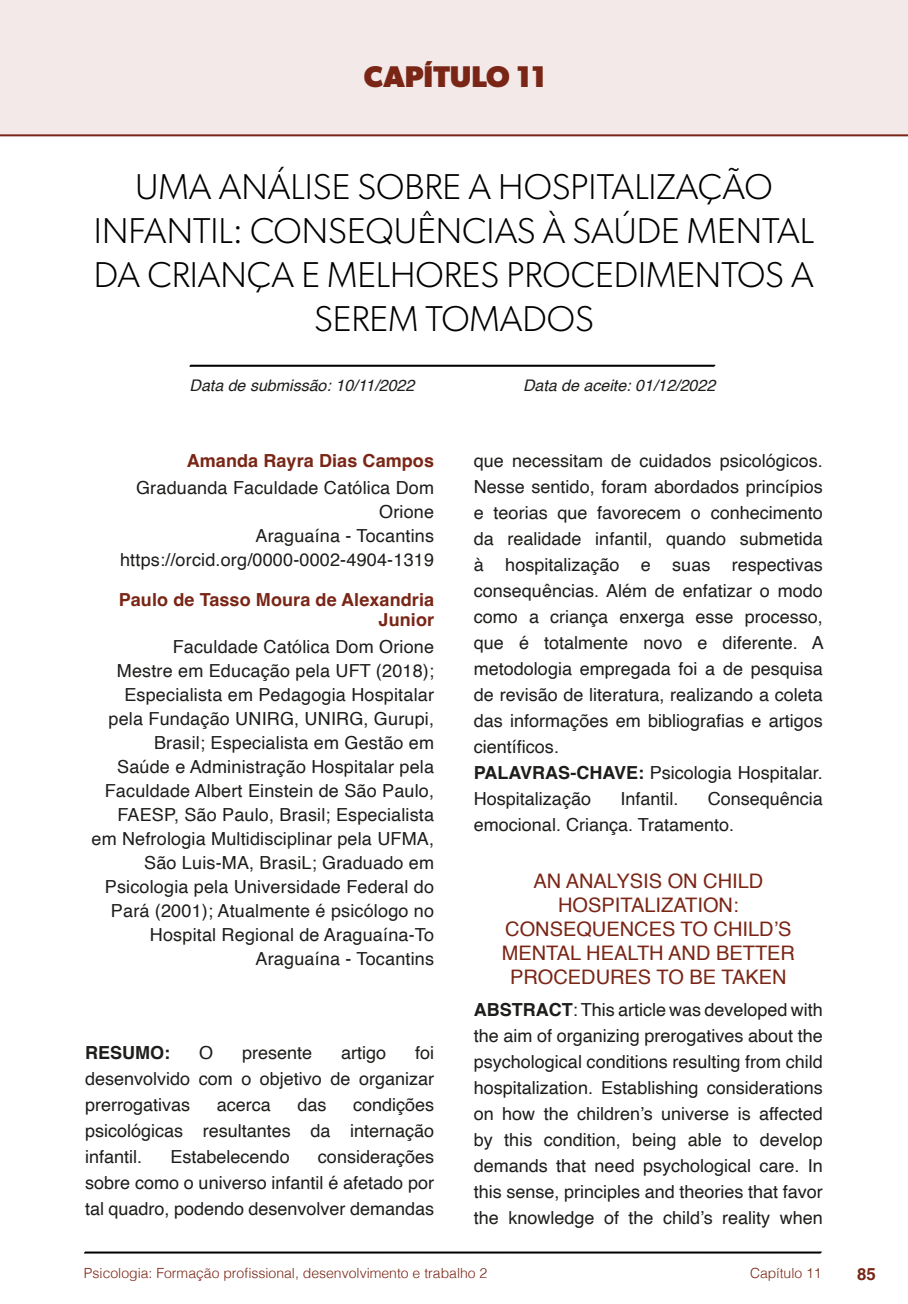
<style>
.page{position:relative;width:908px;height:1304px;background:#fff}
.page>*{position:absolute;margin:0;border:0;box-sizing:border-box;transform-origin:0 0}
.t1{font:300 36px/44px "Gibson";color:#000;text-align:center}
.t2{font:700 30px "Gibson";color:#7a2616}
.t3{font:20px/24px "Helvetica";color:#7a2616;text-align:center}
.t4{font:18px/26px "Helvetica";color:#1d1d1b;text-align:justify}
.t5{font:700 18px/20px "Helvetica";letter-spacing:.005em;color:#7a2616;text-align:right}
.t6{font:700 18px "Helvetica";color:#1d1d1b}
.t7{font:700 16.8px "Helvetica";color:#7a2616}
.t8{font:italic 16px "Helvetica";color:#1d1d1b}
.t9{font:300 14px "Helvetica";color:#7a2616}
.s1{font-weight:700}
</style>
<div class="page">
<svg style="left:84px;top:1251px;width:737px;height:3px;background:#515151"></svg>
<svg style="left:189px;top:364px;width:526px;height:3px;background:#4f4f4f"></svg>
<div style="left:0;top:0;width:907px;height:136px;background:#f2e9e8"></div>
<div style="left:44px;top:72px;width:68px;height:61px;background:#f2e9e8"></div>
<h2 class="t2" style="left:364px;top:58px;width:183px">CAPÍTULO 11</h2>
<h1 class="t1" style="left:94px;top:164px;width:721px">UMA ANÁLISE SOBRE A HOSPITALIZAÇÃO<br>INFANTIL: CONSEQUÊNCIAS À SAÚDE MENTAL<br>DA CRIANÇA E MELHORES PROCEDIMENTOS A<br>SEREM TOMADOS</h1>
<p class="t8" style="left:189px;top:373px;width:226px">Data de submissão: 10/11/2022</p>
<p class="t5" style="left:187px;top:453px;width:249px">Amanda Rayra Dias Campos</p>
<p class="t4" style="left:120px;top:477px;width:315px;line-height:24px;text-align:right">Graduanda Faculdade Católica Dom<br>Orione<br>Araguaína - Tocantins https://orcid.org/0000-0002-4904-1319</p>
<p class="t5" style="left:119px;top:591px;width:317px">Paulo de Tasso Moura de Alexandria<br>Junior</p>
<p class="t4" style="left:91px;top:635px;width:344px;line-height:24px;text-align:right">Faculdade Católica Dom Orione<br>Mestre em Educação pela UFT (2018); Especialista em Pedagogia Hospitalar pela Fundação UNIRG, UNIRG, Gurupi, Brasil; Especialista em Gestão em<br>Saúde e Administração Hospitalar pela Faculdade Albert Einstein de São Paulo, FAESP, São Paulo, Brasil; Especialista em Nefrologia Multidisciplinar pela UFMA, São Luis-MA, BrasiL; Graduado em Psicologia pela Universidade Federal do Pará (2001); Atualmente é psicólogo no Hospital Regional de Araguaína-To Araguaína - Tocantins</p>
<p class="t6" style="left:85px;top:1042px;width:86px">RESUMO:</p>
<p class="t4" style="left:199px;top:1040px;width:16px">O</p>
<p class="t4" style="left:242px;top:1040px;width:72px">presente</p>
<p class="t4" style="left:341px;top:1040px;width:47px">artigo</p>
<p class="t4" style="left:85px;top:1040px;width:350px;text-indent:330px">foi desenvolvido com o objetivo de organizar prerrogativas</p>
<p class="t4" style="left:85px;top:1092px;width:350px;text-indent:268px">condições psicológicas resultantes da internação infantil.</p>
<p class="t4" style="left:217px;top:1092px;width:56px">acerca</p>
<p class="t4" style="left:297px;top:1092px;width:31px">das</p>
<p class="t4" style="left:85px;top:1144px;width:350px;text-indent:233px">considerações sobre como o universo infantil é afetado por tal quadro, podendo desenvolver demandas</p>
<p class="t4" style="left:170px;top:1144px;width:121px">Estabelecendo</p>
<p class="t8" style="left:523px;top:373px;width:194px">Data de aceite: 01/12/2022</p>
<p class="t4" style="left:473px;top:448px;width:351px;text-align:left">que necessitam de cuidados psicológicos.<br>Nesse sentido, foram abordados princípios e teorias que favorecem o conhecimento da realidade infantil, quando submetida à hospitalização e suas respectivas consequências. Além de enfatizar o modo como a criança enxerga esse processo, que é totalmente novo e diferente. A metodologia empregada foi a de pesquisa de revisão de literatura, realizando a coleta das informações em bibliografias e artigos científicos.<br><span class="s1">PALAVRAS-CHAVE:</span> Psicologia Hospitalar.<br>Hospitalização</p>
<p class="t4" style="left:620px;top:786px;width:60px">Infantil.</p>
<p class="t4" style="left:473px;top:786px;width:350px;text-indent:234px">Consequência emocional. Criança. Tratamento.</p>
<p class="t3" style="left:501px;top:870px;width:295px">AN ANALYSIS ON CHILD<br>HOSPITALIZATION:<br>CONSEQUENCES TO CHILD’S<br>MENTAL HEALTH AND BETTER<br>PROCEDURES TO BE TAKEN</p>
<p class="t4" style="left:473px;top:997px;width:350px"><span class="s1">ABSTRACT</span>: This article was developed with the aim of organizing prerogatives about the psychological conditions resulting from child hospitalization. Establishing considerations on how the children’s universe is affected by this condition, being able to develop demands that need psychological care. In this sense, principles and theories that favor the knowledge of the child’s reality when</p>
<p class="t9" style="left:84px;top:1261px;width:405px">Psicologia: Formação profissional, desenvolvimento e trabalho 2</p>
<p class="t9" style="left:749px;top:1261px;width:73px">Capítulo 11</p>
<p class="t7" style="left:856px;top:1264px;width:20px">85</p>
</div>
